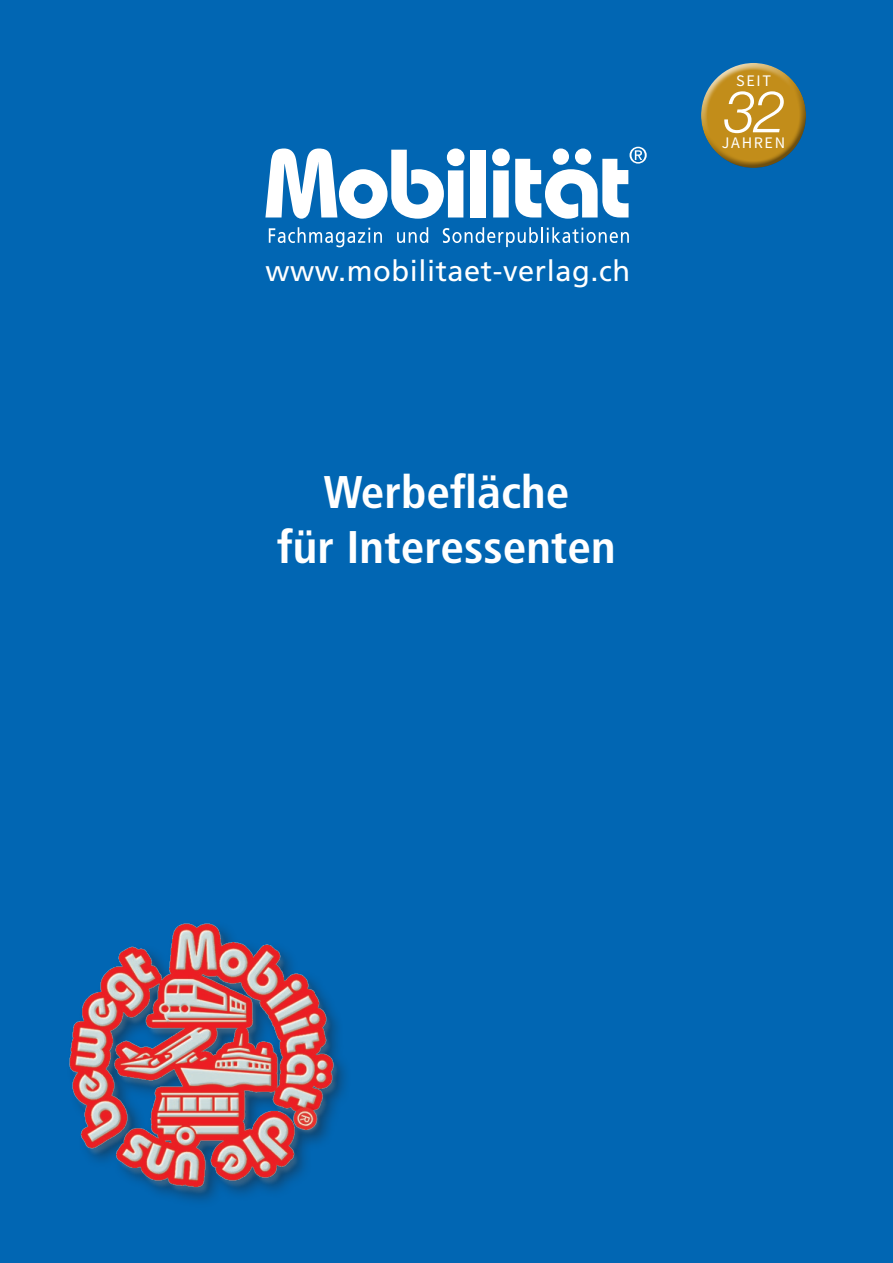
<style>
.page{position:relative;width:893px;height:1263px;background:#0166b3}
.page>*{position:absolute;margin:0;border:0;box-sizing:border-box;transform-origin:0 0}
.t1{font:italic 300 58.05px "Helvetica Neue LT Pro";color:#fff}
.t2{font:700 condensed 45.75px/54.9px "Frutiger LT Std";color:#fff;text-align:center}
.t3{font:29.1px "Frutiger LT Std";letter-spacing:.02em;color:#fff}
.t4{font:16.05px "Source Sans Pro";letter-spacing:.1em;color:#fff}
</style>
<div class="page">
<div style="left:699px;top:63px;width:105px;height:81px;background:#fff;opacity:.75"></div>
<div style="left:702px;top:79px;width:105px;height:91px;background:#231f20;opacity:.5"></div>
<svg style="left:269px;top:227px;width:113px;height:20px"></svg>
<svg style="left:397px;top:227px;width:31px;height:16px"></svg>
<svg style="left:443px;top:227px;width:186px;height:20px"></svg>
<svg style="left:265px;top:148px;width:199px;height:71px"></svg>
<div style="left:471px;top:150px;width:15px;height:67px;background:#fff"></div>
<svg style="left:492px;top:147px;width:155px;height:72px"></svg>
<img style="left:70px;top:924px;width:269px;height:272px">
<p class="t3" style="left:265px;top:254px;width:366px">www.mobilitaet-verlag.ch</p>
<p class="t2" style="left:277px;top:465px;width:340px">Werbefläche<br>für Interessenten</p>
<p class="t4" style="left:736px;top:70px;width:36px">SEIT</p>
<p class="t1" style="left:724px;top:77px;width:63px">32</p>
<p class="t4" style="left:722px;top:133px;width:65px">JAHREN</p>
</div>
